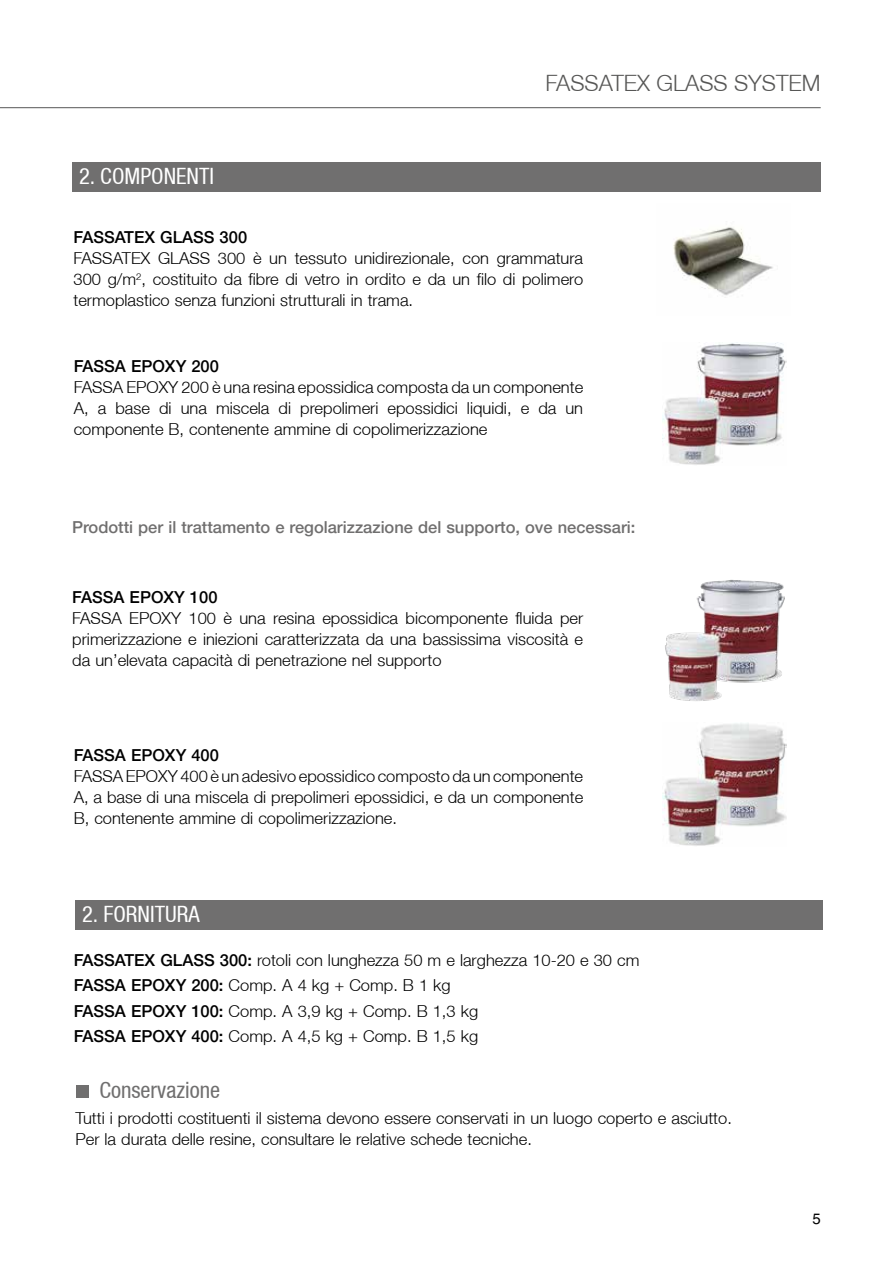
<style>
.page{position:relative;width:893px;height:1263px;background:#fff}
.page>*{position:absolute;margin:0;border:0;box-sizing:border-box;transform-origin:0 0}
.t1{font:condensed 22.5px "Helvetica Neue LT";color:#fff}
.t2{font:300 22.5px "Helvetica Neue LT";color:#575756}
.t3{font:condensed 22.5px "Helvetica Neue LT";color:#706f6f}
.t4{font:300 16.5px/21px "Helvetica Neue LT";color:#000;text-align:justify}
.t5{font:500 16.5px "Helvetica Neue LT";color:#706f6f}
.t6{font:500 16.5px "Helvetica Neue LT";color:#000}
.t7{font:15px "Helvetica LT Std";color:#000}
.s1{font-weight:500}
</style>
<div class="page">
<hr style="left:0;top:107px;width:821px;height:1px;background:#575756">
<img style="left:673px;top:227px;width:100px;height:69px">
<img style="left:662px;top:723px;width:124px;height:123px">
<img style="left:662px;top:342px;width:124px;height:123px">
<img style="left:665px;top:579px;width:120px;height:122px">
<div style="left:72px;top:162px;width:749px;height:29px;background:#706f6f"></div>
<div style="left:75px;top:900px;width:748px;height:29px;background:#706f6f"></div>
<div style="left:76px;top:1085px;width:13px;height:12px;background:#706f6f"></div>
<h1 class="t1" style="left:79px;top:163px;width:137px">2. COMPONENTI</h1>
<h1 class="t2" style="left:545px;top:69px;width:277px">FASSATEX GLASS SYSTEM</h1>
<p class="t6" style="left:74px;top:227px;width:175px">FASSATEX GLASS 300</p>
<p class="t4" style="left:74px;top:247px;width:511px">FASSATEX GLASS 300 è un tessuto unidirezionale, con grammatura 300 g/m<sup>2</sup>, costituito da fibre di vetro in ordito e da un filo di polimero termoplastico senza funzioni strutturali in trama.</p>
<p class="t6" style="left:74px;top:356px;width:147px">FASSA EPOXY 200</p>
<p class="t4" style="left:74px;top:376px;width:511px">FASSA EPOXY 200 è una resina epossidica composta da un componente A, a base di una miscela di prepolimeri epossidici liquidi, e da un componente B, contenente ammine di copolimerizzazione</p>
<p class="t5" style="left:72px;top:517px;width:565px">Prodotti per il trattamento e regolarizzazione del supporto, ove necessari:</p>
<p class="t6" style="left:72px;top:587px;width:147px">FASSA EPOXY 100</p>
<p class="t4" style="left:72px;top:607px;width:512px">FASSA EPOXY 100 è una resina epossidica bicomponente fluida per primerizzazione e iniezioni caratterizzata da una bassissima viscosità e da un’elevata capacità di penetrazione nel supporto</p>
<p class="t6" style="left:74px;top:745px;width:147px">FASSA EPOXY 400</p>
<p class="t4" style="left:74px;top:765px;width:511px">FASSA EPOXY 400 è un adesivo epossidico composto da un componente A, a base di una miscela di prepolimeri epossidici, e da un componente B, contenente ammine di copolimerizzazione.</p>
<h1 class="t1" style="left:82px;top:901px;width:119px">2. FORNITURA</h1>
<p class="t4" style="left:74px;top:947px;width:567px;line-height:25.5px;text-align:left"><span class="s1">FASSATEX GLASS 300:</span> rotoli con lunghezza 50 m e larghezza 10-20 e 30 cm <span class="s1">FASSA EPOXY 200:</span> Comp. A 4 kg + Comp. B 1 kg<br><span class="s1">FASSA EPOXY 100:</span> Comp. A 3,9 kg + Comp. B 1,3 kg<br><span class="s1">FASSA EPOXY 400:</span> Comp. A 4,5 kg + Comp. B 1,5 kg</p>
<h1 class="t3" style="left:99px;top:1077px;width:122px">Conservazione</h1>
<p class="t4" style="left:75px;top:1107px;width:658px">Tutti i prodotti costituenti il sistema devono essere conservati in un luogo coperto e asciutto.<br>Per la durata delle resine, consultare le relative schede tecniche.</p>
<p class="t7" style="left:812px;top:1210px;width:10px">5</p>
</div>
